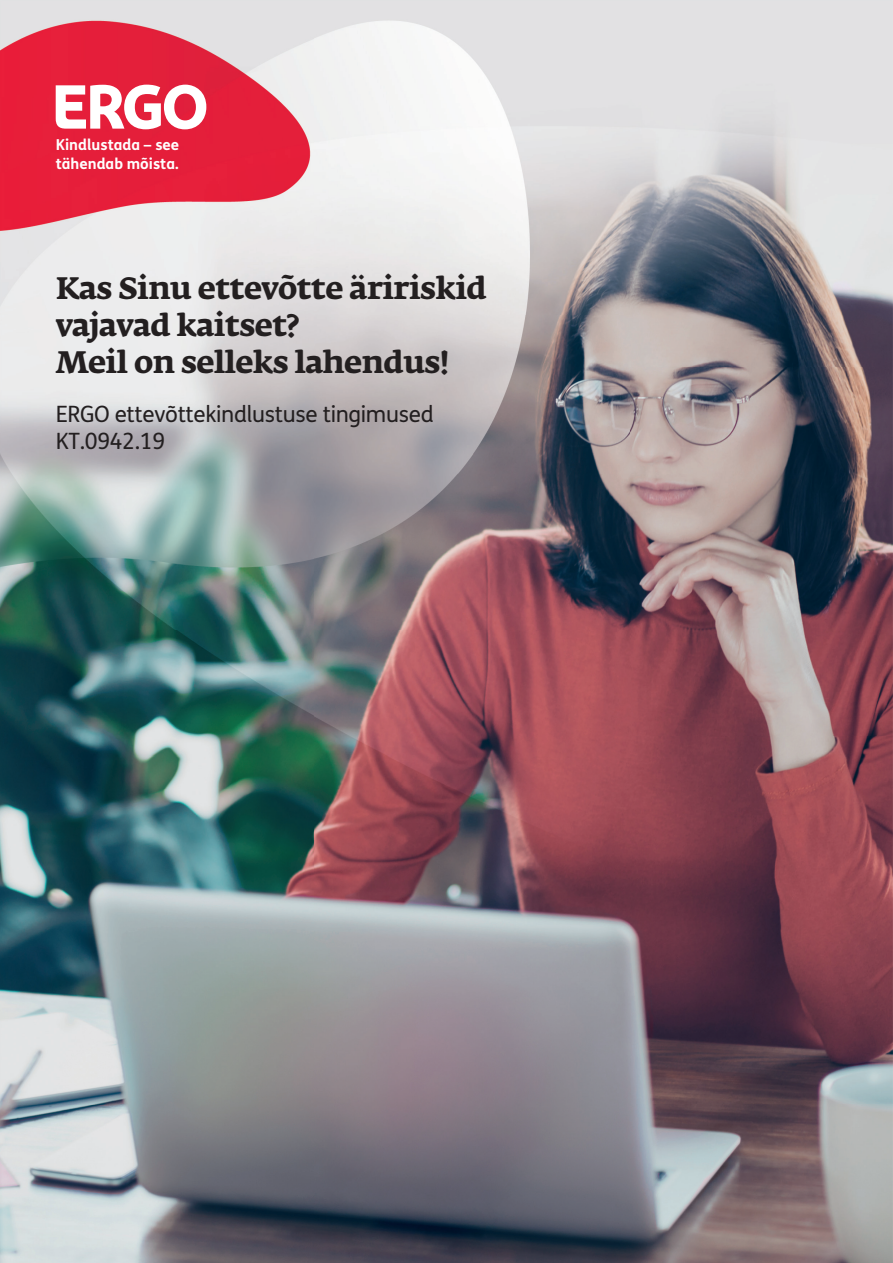
<style>
.page{position:relative;width:893px;height:1263px;background:#fff}
.page>*{position:absolute;margin:0;border:0;box-sizing:border-box;transform-origin:0 0}
.t1{font:700 30.75px/36.9px "Fedra Serif A Pro";letter-spacing:-.015em;color:#231f20}
.t2{font:22.5px/27px "FS Me Pro";letter-spacing:-.015em;color:#231f20}
.t3{font:700 15.15px/18.1px "FS Me Pro";color:#fff}
</style>
<div class="page">
<img style="left:0;top:0;width:893px;height:1263px">
<svg style="left:56px;top:85px;width:150px;height:44px"></svg>
<p class="t3" style="left:56px;top:135px;width:125px">Kindlustada – see tähendab mõista.</p>
<p class="t1" style="left:56px;top:273px;width:432px">Kas Sinu ettevõtte äririskid vajavad kaitset?<br>Meil on selleks lahendus!</p>
<p class="t2" style="left:56px;top:400px;width:380px">ERGO ettevõttekindlustuse tingimused<br>KT.0942.19</p>
</div>
